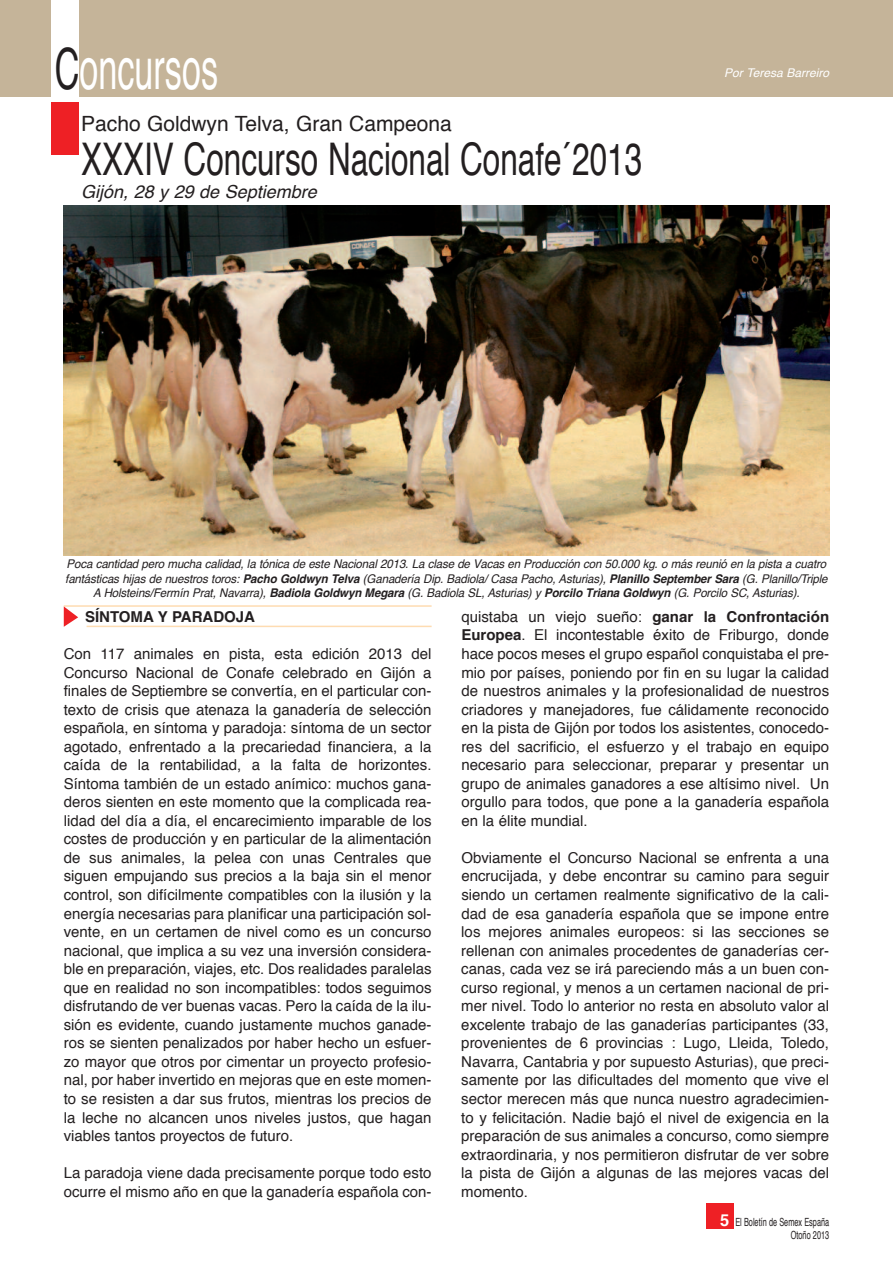
<style>
.page{position:relative;width:893px;height:1263px;background:#fff}
.page>*{position:absolute;margin:0;border:0;box-sizing:border-box;transform-origin:0 0}
.t1{font:57px "Helvetica";color:#fff;scale:.6 1}
.t2{font:45px "Helvetica";color:#231f20;scale:.7 1}
.t3{font:21px "Helvetica";color:#231f20}
.t4{font:italic 18px "Helvetica";color:#231f20}
.t5{font:15px/18.6px "Helvetica";color:#231f20;text-align:justify}
.t6{font:700 15px "Helvetica";color:#231f20}
.t7{font:italic 12px/14.4px "Helvetica";letter-spacing:-.01em;color:#231f20;text-align:center;scale:.96 1}
.t8{font:italic 12px "Helvetica";color:#fff}
.t9{font:11.25px/13.5px "Helvetica";color:#231f20;text-align:right;scale:.65 1}
.s1{color:#231f20}
.s2{font-weight:700}
.s3{font-weight:700;font-size:16.5px;color:#fff}
</style>
<div class="page">
<div style="left:0;top:0;width:893px;height:97px;background:#c5b499"></div>
<div style="left:51px;top:0;width:27px;height:118px;background:#fff"></div>
<div style="left:51px;top:102px;width:27px;height:52px;background:#ee2025"></div>
<div style="left:707px;top:1203px;width:27px;height:25px;background:#ee2025"></div>
<hr style="left:64px;top:605px;width:368px;height:2px;background:#fedcb2">
<hr style="left:87px;top:626px;width:345px;height:1px;background:#fedcb2">
<svg style="left:64px;top:606px;width:14px;height:21px"></svg>
<img style="left:64px;top:206px;width:765px;height:349px">
<h1 class="t1" style="left:55px;top:46px;width:274px"><span class="s1">C</span>oncursos</h1>
<h3 class="t3" style="left:81px;top:114px;width:372px">Pacho Goldwyn Telva, Gran Campeona</h3>
<h2 class="t2" style="left:81px;top:141px;width:803px">XXXIV Concurso Nacional Conafe´2013</h2>
<p class="t4" style="left:81px;top:184px;width:237px">Gijón, 28 y 29 de Septiembre</p>
<p class="t8" style="left:724px;top:68px;width:106px">Por Teresa Barreiro</p>
<p class="t7" style="left:65px;top:558px;width:796px">Poca cantidad pero mucha calidad, la tónica de este Nacional 2013. La clase de Vacas en Producción con 50.000 kg. o más reunió en la pista a cuatro fantásticas hijas de nuestros toros: <span class="s2">Pacho Goldwyn Telva</span> (Ganadería Dip. Badiola/ Casa Pacho, Asturias), <span class="s2">Planillo September Sara</span> (G. Planillo/Triple<br>A Holsteins/Fermín Prat, Navarra), <span class="s2">Badiola Goldwyn Megara</span> (G. Badiola SL, Asturias) y <span class="s2">Porcilo Triana Goldwyn</span> (G. Porcilo SC, Asturias).</p>
<p class="t6" style="left:85px;top:610px;width:172px">SÍNTOMA Y PARADOJA</p>
<p class="t5" style="left:64px;top:646px;width:369px">Con 117 animales en pista, esta edición 2013 del Concurso Nacional de Conafe celebrado en Gijón a finales de Septiembre se convertía, en el particular con&shy;texto de crisis que atenaza la ganadería de selección española, en síntoma y paradoja: síntoma de un sector agotado, enfrentado a la precariedad financiera, a la caída de la rentabilidad, a la falta de horizontes.<br>Síntoma también de un estado anímico: muchos gana&shy;deros sienten en este momento que la complicada rea&shy;lidad del día a día, el encarecimiento imparable de los costes de producción y en particular de la alimentación de sus animales, la pelea con unas Centrales que siguen empujando sus precios a la baja sin el menor control, son difícilmente compatibles con la ilusión y la energía necesarias para planificar una participación sol&shy;vente, en un certamen de nivel como es un concurso nacional, que implica a su vez una inversión considera&shy;ble en preparación, viajes, etc. Dos realidades paralelas que en realidad no son incompatibles: todos seguimos disfrutando de ver buenas vacas. Pero la caída de la ilu&shy;sión es evidente, cuando justamente muchos ganade&shy;ros se sienten penalizados por haber hecho un esfuer&shy;zo mayor que otros por cimentar un proyecto profesio&shy;nal, por haber invertido en mejoras que en este momen&shy;to se resisten a dar sus frutos, mientras los precios de la leche no alcancen unos niveles justos, que hagan viables tantos proyectos de futuro.</p>
<p class="t5" style="left:64px;top:1165px;width:369px">La paradoja viene dada precisamente porque todo esto ocurre el mismo año en que la ganadería española con-</p>
<p class="t5" style="left:461px;top:608px;width:369px">quistaba un viejo sueño: <span class="s2">ganar la Confrontación Europea</span>. El incontestable éxito de Friburgo, donde hace pocos meses el grupo español conquistaba el pre&shy;mio por países, poniendo por fin en su lugar la calidad de nuestros animales y la profesionalidad de nuestros criadores y manejadores, fue cálidamente reconocido en la pista de Gijón por todos los asistentes, conocedo&shy;res del sacrificio, el esfuerzo y el trabajo en equipo necesario para seleccionar, preparar y presentar un grupo de animales ganadores a ese altísimo nivel. Un orgullo para todos, que pone a la ganadería española en la élite mundial.</p>
<p class="t5" style="left:461px;top:849px;width:369px">Obviamente el Concurso Nacional se enfrenta a una encrucijada, y debe encontrar su camino para seguir siendo un certamen realmente significativo de la cali&shy;dad de esa ganadería española que se impone entre los mejores animales europeos: si las secciones se rellenan con animales procedentes de ganaderías cer&shy;canas, cada vez se irá pareciendo más a un buen con&shy;curso regional, y menos a un certamen nacional de pri&shy;mer nivel. Todo lo anterior no resta en absoluto valor al excelente trabajo de las ganaderías participantes (33, provenientes de 6 provincias : Lugo, Lleida, Toledo, Navarra, Cantabria y por supuesto Asturias), que preci&shy;samente por las dificultades del momento que vive el sector merecen más que nunca nuestro agradecimien&shy;to y felicitación. Nadie bajó el nivel de exigencia en la preparación de sus animales a concurso, como siempre extraordinaria, y nos permitieron disfrutar de ver sobre la pista de Gijón a algunas de las mejores vacas del momento.</p>
<p class="t9" style="left:720px;top:1216px;width:169px"><span class="s3">5</span> El Boletín de Semex España<br>Otoño 2013</p>
</div>
